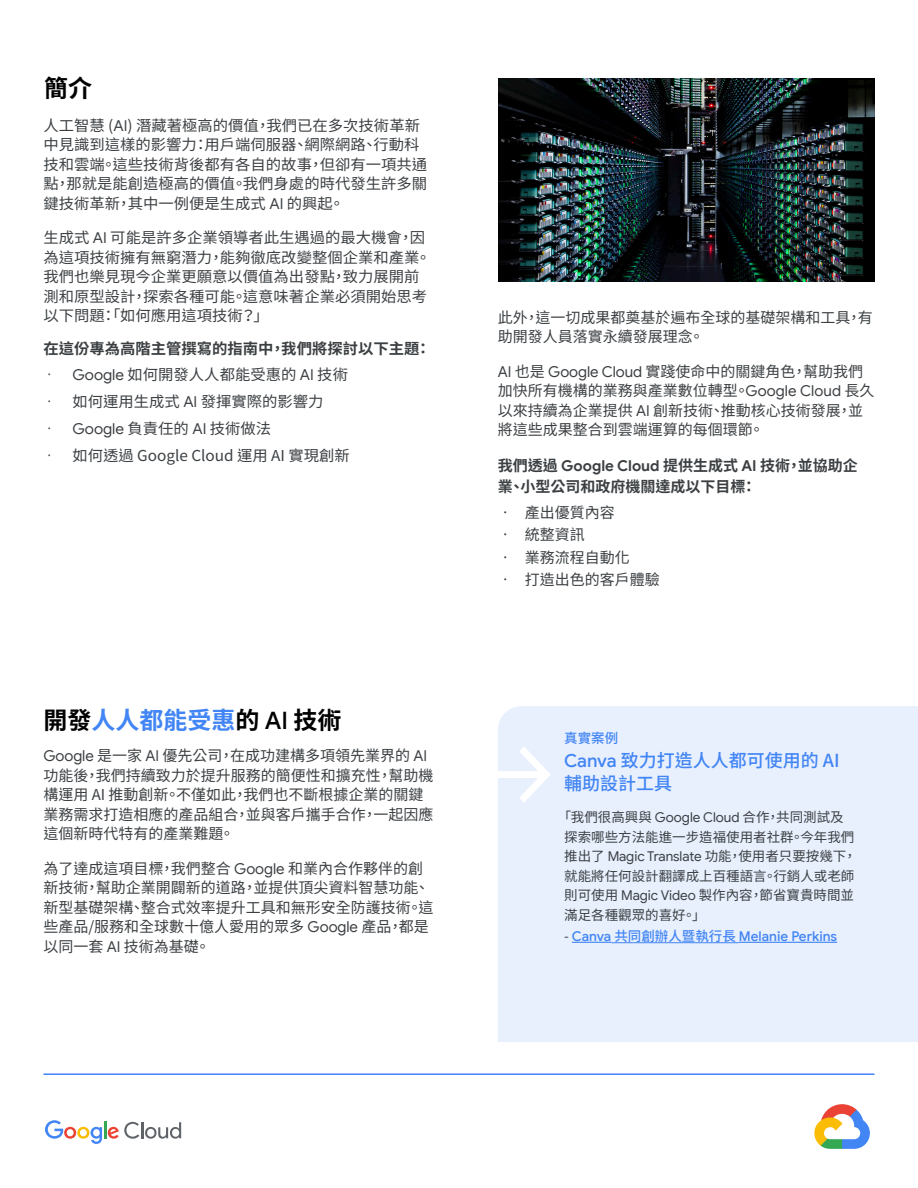
<style>
.page{position:relative;width:918px;height:1188px;background:#fff}
.page>*{position:absolute;margin:0;border:0;box-sizing:border-box;transform-origin:0 0}
.Heading_2{font:700 24px "Noto Sans CJ Ktc";color:#4285f4}
.Heading_2-2{font:700 24px "Noto Sans CJ Ktc";color:#000}
.Heading_3{font:500 18px/23.9px "Noto Sans CJ Ktc";color:#4285f4}
.Body{font:15px/19.5px "Noto Sans CJ Ktc";color:#3c4043}
.Body-2{font:15px "Noto Sans CJ Ktc";color:#3c4043;scale:.78 1}
.Body-3{font:700 15px/21px "Noto Sans CJ Ktc";color:#3c4043}
.Body-4{font:13.5px/19.5px "Noto Sans CJ Ktc";color:#3c4043}
.Body-5{font:500 13.5px "Google Sans";color:#4285f4}
.Heading_3-2{font:500 13.5px "Noto Sans CJ Ktc";color:#4285f4}
.s1{font-family:"Google Sans"}
.s2{color:#000}
.s3{font-family:"Google Sans";font-weight:500;color:#000}
.s4{font-family:"Noto Sans CJ Ktc";font-weight:400;color:#3c4043}
.s5{font-family:"Noto Sans CJ Ktc"}
</style>
<div class="page">
<hr style="left:44px;top:1073px;width:830px;height:2px;background:#4285f4">
<svg style="left:45px;top:1120px;width:57px;height:24px"></svg>
<hr style="left:104px;top:1121px;width:3px;height:17px;background:#34a853">
<svg style="left:108px;top:1122px;width:73px;height:17px"></svg>
<svg style="left:814px;top:1104px;width:56px;height:45px"></svg>
<img style="left:499px;top:78px;width:375px;height:204px">
<div style="left:498px;top:706px;width:420px;height:336px;background:#e8f0fe"></div>
<svg style="left:498px;top:746px;width:53px;height:57px"></svg>
<hr style="left:572px;top:942px;width:39px;height:1px;background:#4285f4">
<hr style="left:611px;top:942px;width:128px;height:1px;background:#4285f4">
<hr style="left:739px;top:942px;width:98px;height:1px;background:#4285f4">
<p class="Heading_2-2" style="left:44px;top:75px;width:49px">簡介</p>
<p class="Body" style="left:43px;top:116px;width:385px">人工智慧 (<span class="s1">AI</span>) 潛藏著極高的價值，我們已在多次技術革新中見識到這樣的影響力：用戶端伺服器、網際網路、行動科技和雲端。這些技術背後都有各自的故事，但卻有一項共通點，那就是能創造極高的價值。我們身處的時代發生許多關鍵技術革新，其中一例便是生成式 <span class="s1">AI</span> 的興起。</p>
<p class="Body" style="left:43px;top:228px;width:389px">生成式 <span class="s1">AI</span> 可能是許多企業領導者此生遇過的最大機會，因為這項技術擁有無窮潛力，能夠徹底改變整個企業和產業。我們也樂見現今企業更願意以價值為出發點，致力展開前測和原型設計，探索各種可能。這意味著企業必須開始思考以下問題：「如何應用這項技術？」</p>
<p class="Body-3" style="left:43px;top:338px;width:389px">在這份專為高階主管撰寫的指南中，我們將探討以下主題：</p>
<p class="Body-2" style="left:43px;top:366px;width:392px">• <span class="s1">Google</span> 如何開發人人都能受惠的 <span class="s1">AI</span> 技術</p>
<p class="Body-2" style="left:43px;top:393px;width:361px">• 如何運用生成式 <span class="s1">AI</span> 發揮實際的影響力</p>
<p class="Body-2" style="left:43px;top:420px;width:294px">• <span class="s1">Google</span> 負責任的 <span class="s1">AI</span> 技術做法</p>
<p class="Body-2" style="left:43px;top:447px;width:395px">• 如何透過 Google Cloud 運用 AI 實現創新</p>
<p class="Heading_2" style="left:43px;top:707px;width:300px"><span class="s2">開發</span>人人都能受惠<span class="s2">的</span> <span class="s3">AI</span> <span class="s2">技術</span></p>
<p class="Body" style="left:43px;top:747px;width:392px"><span class="s1">Google</span> 是一家 <span class="s1">AI</span> 優先公司，在成功建構多項領先業界的 <span class="s1">AI</span>功能後，我們持續致力於提升服務的簡便性和擴充性，幫助機構運用 AI 推動創新。不僅如此，我們也不斷根據企業的關鍵業務需求打造相應的產品組合，並與客戶攜手合作，一起因應這個新時代特有的產業難題。</p>
<p class="Body" style="left:43px;top:859px;width:392px">為了達成這項目標，我們整合 <span class="s1">Google</span> 和業內合作夥伴的創新技術，幫助企業開闢新的道路，並提供頂尖資料智慧功能、新型基礎架構、整合式效率提升工具和無形安全防護技術。這些產品/服務和全球數十億人愛用的眾多 <span class="s1">Google</span> 產品，都是以同一套 <span class="s1">AI</span> 技術為基礎。</p>
<p class="Body" style="left:498px;top:308px;width:377px">此外，這一切成果都奠基於遍布全球的基礎架構和工具，有助開發人員落實永續發展理念。</p>
<p class="Body" style="left:498px;top:362px;width:378px"><span class="s1">AI</span> 也是 <span class="s1">Google Cloud</span> 實踐使命中的關鍵角色，幫助我們加快所有機構的業務與產業數位轉型。<span class="s1">Google Cloud</span> 長久以來持續為企業提供 <span class="s1">AI</span> 創新技術、推動核心技術發展，並將這些成果整合到雲端運算的每個環節。</p>
<p class="Body-3" style="left:498px;top:456px;width:361px">我們透過 <span class="s1">Google Cloud</span> 提供生成式 <span class="s1">AI</span> 技術，並協助企業、小型公司和政府機關達成以下目標：</p>
<p class="Body" style="left:498px;top:503px;width:118px">• 產出優質內容</p>
<p class="Body" style="left:498px;top:525px;width:88px">• 統整資訊</p>
<p class="Body" style="left:498px;top:548px;width:133px">• 業務流程自動化</p>
<p class="Body" style="left:498px;top:570px;width:163px">• 打造出色的客戶體驗</p>
<p class="Heading_3-2" style="left:564px;top:730px;width:55px">真實案例</p>
<p class="Heading_3" style="left:564px;top:748px;width:277px"><span class="s1">Canva</span> 致力打造人人都可使用的 AI輔助設計工具</p>
<p class="Body-4" style="left:564px;top:808px;width:294px;text-indent:-6px">「我們很高興與 <span class="s1">Google Cloud</span> 合作，共同測試及探索哪些方法能進一步造福使用者社群。今年我們推出了 <span class="s1">Magic Translate</span> 功能，使用者只要按幾下，就能將任何設計翻譯成上百種語言。行銷人或老師則可使用 <span class="s1">Magic Video</span> 製作內容，節省寶貴時間並滿足各種觀眾的喜好。」</p>
<p class="Body-5" style="left:564px;top:928px;width:275px"><span class="s4">-</span> Canva <span class="s5">共同創辦人暨執行長</span> Melanie Perkins</p>
</div>
